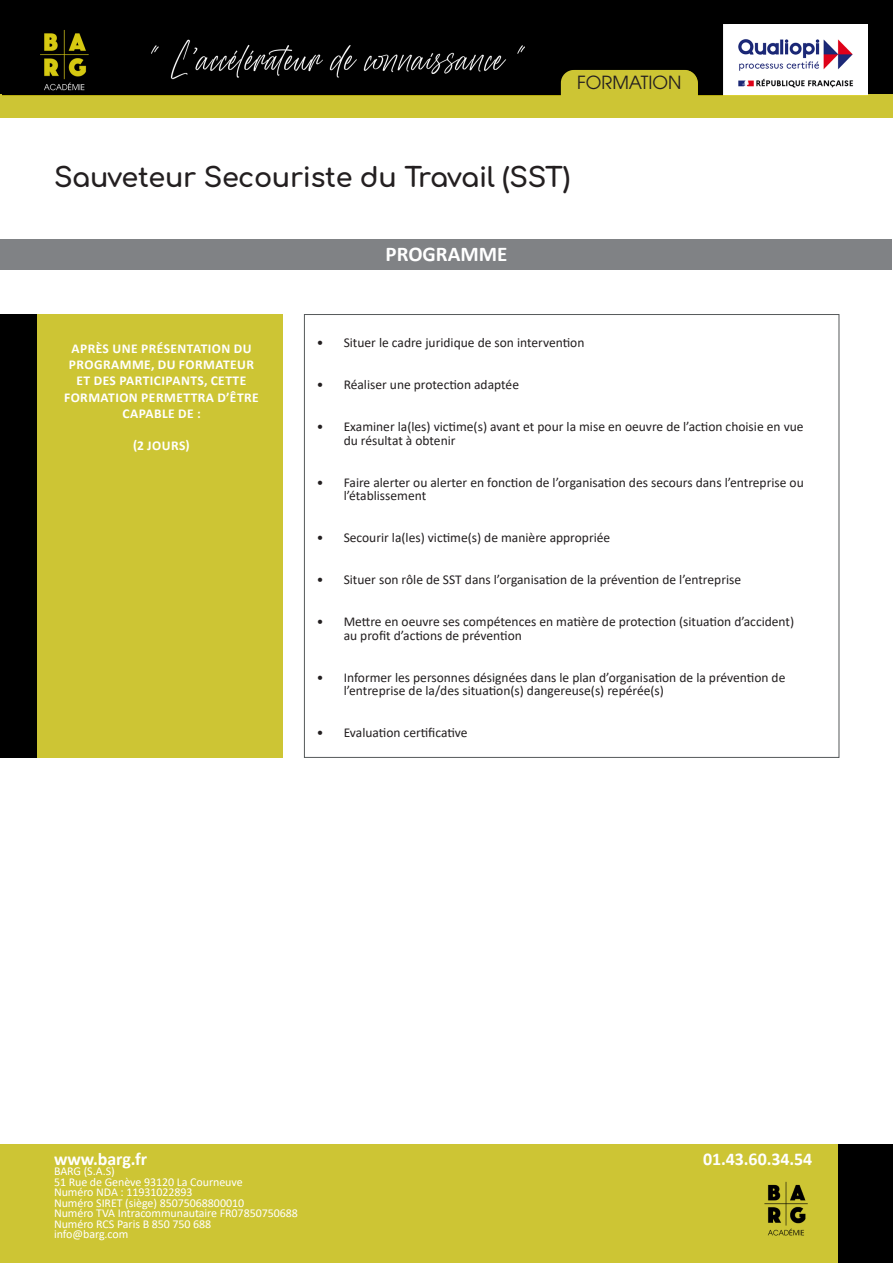
<style>
.page{position:relative;width:893px;height:1263px;background:#fff}
.page>*{position:absolute;margin:0;border:0;box-sizing:border-box;transform-origin:0 0}
.t1{font:700 27px "Comfortaa";letter-spacing:-.01em;color:#231f20}
.t2{font:700 21px "Calibri";color:#fff}
.t3{font:700 18px "Calibri";letter-spacing:-.005em;color:#fff}
.t4{font:18px "ITC Avant Garde Std";color:#231f20}
.t5{font:13.5px/13.5px "Calibri";color:#231f20}
.t6{font:700 13.5px/16.2px "Calibri";letter-spacing:.035em;color:#fff;text-align:center}
.t7{font:12px "Calibri";letter-spacing:-.005em;color:#fff}
</style>
<div class="page">
<div style="left:0;top:0;width:893px;height:95px;background:#000"></div>
<div style="left:0;top:95px;width:893px;height:23px;background:#cdc534"></div>
<img style="left:40px;top:24px;width:827px;height:71px">
<div style="left:1px;top:239px;width:891px;height:30px;background:#808285"></div>
<div style="left:0;top:314px;width:283px;height:444px;background:#cdc534"></div>
<div style="left:0;top:314px;width:36px;height:444px;background:#000"></div>
<div style="left:0;top:1145px;width:893px;height:118px;background:#cdc534"></div>
<div style="left:839px;top:1145px;width:54px;height:118px;background:#000"></div>
<img style="left:764px;top:1182px;width:44px;height:54px">
<div style="left:561px;top:70px;width:137px;height:37px;background:#cdc534;border-radius:13px"></div>
<p class="t4" style="left:577px;top:71px;width:106px">FORMATION</p>
<p class="t1" style="left:54px;top:152px;width:517px">Sauveteur Secouriste du Travail (SST)</p>
<p class="t2" style="left:386px;top:239px;width:123px">PROGRAMME</p>
<p class="t6" style="left:64px;top:340px;width:196px">APRÈS UNE PRÉSENTATION DU<br>PROGRAMME, DU FORMATEUR<br>ET DES PARTICIPANTS, CETTE<br>FORMATION PERMETTRA D’ÊTRE<br>CAPABLE DE :</p>
<p class="t6" style="left:133px;top:437px;width:58px">(2 JOURS)</p>
<p class="t5" style="left:317px;top:335px;width:269px">• Situer le cadre juridique de son intervention</p>
<p class="t5" style="left:317px;top:377px;width:204px">• Réaliser une protection adaptée</p>
<p class="t5" style="left:344px;top:419px;width:461px;text-indent:-27px">• Examiner la(les) victime(s) avant et pour la mise en oeuvre de l’action choisie en vue du résultat à obtenir</p>
<p class="t5" style="left:344px;top:475px;width:462px;text-indent:-27px">• Faire alerter ou alerter en fonction de l’organisation des secours dans l’entreprise ou l’établissement</p>
<p class="t5" style="left:317px;top:530px;width:295px">• Secourir la(les) victime(s) de manière appropriée</p>
<p class="t5" style="left:317px;top:572px;width:426px">• Situer son rôle de SST dans l’organisation de la prévention de l’entreprise</p>
<p class="t5" style="left:344px;top:614px;width:452px;text-indent:-27px">• Mettre en oeuvre ses compétences en matière de protection (situation d’accident) au profit d’actions de prévention</p>
<p class="t5" style="left:344px;top:670px;width:443px;text-indent:-27px">• Informer les personnes désignées dans le plan d’organisation de la prévention de l’entreprise de la/des situation(s) dangereuse(s) repérée(s)</p>
<p class="t5" style="left:317px;top:725px;width:152px">• Evaluation certificative</p>
<p class="t3" style="left:54px;top:1146px;width:95px">www.barg.fr</p>
<p class="t7" style="left:54px;top:1163px;width:62px">BARG (S.A.S)</p>
<p class="t7" style="left:54px;top:1173px;width:190px">51 Rue de Genève 93120 La Courneuve</p>
<p class="t7" style="left:54px;top:1184px;width:140px">Numéro NDA : 11931022893</p>
<p class="t7" style="left:54px;top:1194px;width:192px">Numéro SIRET (siège) 85075068800010</p>
<p class="t7" style="left:54px;top:1205px;width:245px">Numéro TVA Intracommunautaire FR07850750688</p>
<p class="t7" style="left:54px;top:1215px;width:159px">Numéro RCS Paris B 850 750 688</p>
<p class="t7" style="left:54px;top:1226px;width:76px">info@barg.com</p>
<p class="t3" style="left:703px;top:1146px;width:111px">01.43.60.34.54</p>
</div>
